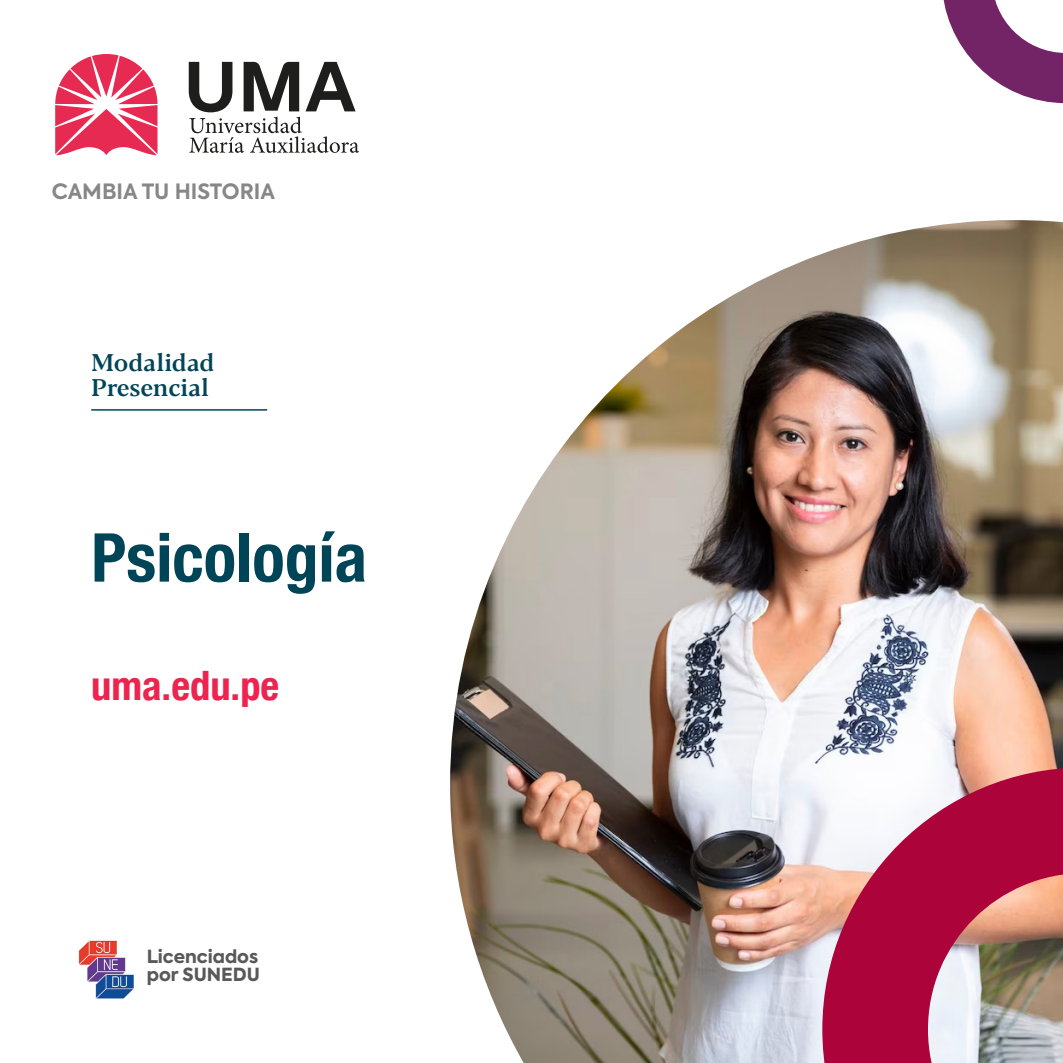
<style>
.page{position:relative;width:1063px;height:1063px;background:#fff}
.page>*{position:absolute;margin:0;border:0;box-sizing:border-box;transform-origin:0 0}
.t1{font:700 condensed 67.5px "Helvetica Neue";color:#004557}
.t2{font:700 condensed 40.5px "Helvetica Neue";color:#ec244f}
.t3{font:500 24px/25.5px "Blacker Text";color:#004557}
.t4{font:700 21px "Axiforma";color:#878787}
.t5{font:800 18px/18px "Axiforma";color:#595959}
</style>
<div class="page">
<img style="left:267px;top:220px;width:796px;height:843px">
<svg style="left:943px;top:0;width:120px;height:103px"></svg>
<hr style="left:91px;top:409px;width:176px;height:2px;background:#004557">
<img style="left:78px;top:940px;width:56px;height:59px">
<svg style="left:822px;top:767px;width:241px;height:296px"></svg>
<svg style="left:55px;top:54px;width:103px;height:101px"></svg>
<svg style="left:189px;top:62px;width:170px;height:91px"></svg>
<p class="t4" style="left:52px;top:177px;width:225px">CAMBIA TU HISTORIA</p>
<h3 class="t3" style="left:91px;top:350px;width:125px">Modalidad<br>Presencial</h3>
<h1 class="t1" style="left:91px;top:517px;width:277px">Psicología</h1>
<h2 class="t2" style="left:91px;top:661px;width:190px">uma.edu.pe</h2>
<p class="t5" style="left:147px;top:948px;width:115px">Licenciados por SUNEDU</p>
</div>
